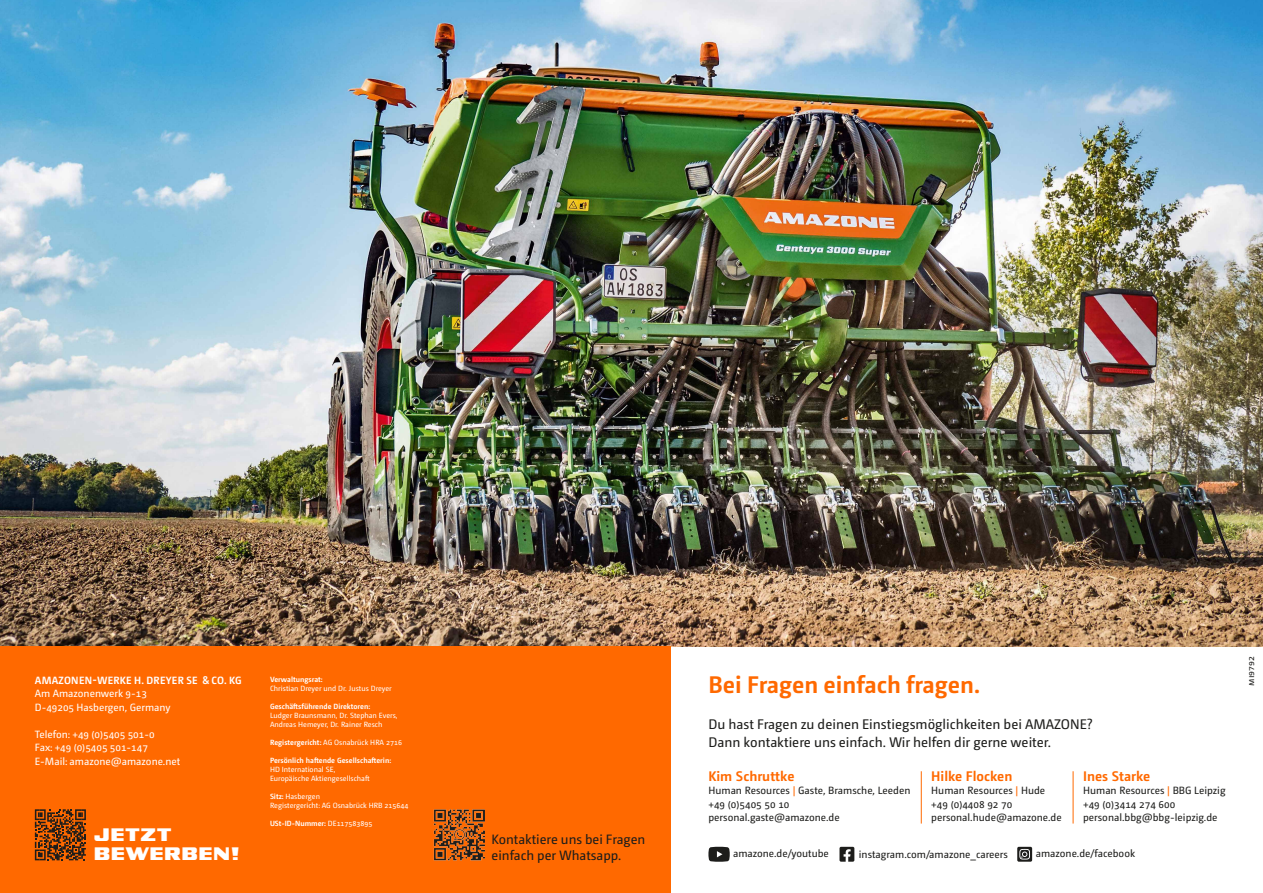
<style>
.page{position:relative;width:1263px;height:893px;background:#fff}
.page>*{position:absolute;margin:0;border:0;box-sizing:border-box;transform-origin:0 0}
.t1{font:700 24px "Camingo Dos Pro";color:#ff6900}
.t2{font:18px/19px "Amazone VI Bl Out";color:#fff}
.t3{font:13.8px/18px "Camingo Dos Pro";color:#1d1d1b}
.t4{font:700 13.8px "Camingo Dos Pro";color:#ff6900}
.t5{font:13.5px/16.5px "Camingo Dos Pro";color:#1d1d1b}
.t6{font:10.5px/13.5px "Camingo Dos Pro";color:#1d1d1b}
.t7{font:10.5px/13.5px "Camingo Dos Pro";color:#fff}
.t8{font:700 10.5px "Camingo Dos Pro";letter-spacing:.025em;color:#fff}
.t9{font:9px "Camingo Dos Pro";color:#1d1d1b}
.t10{font:7.5px/9px "Camingo Dos Pro";color:#fff}
.t11{font:700 7.5px "Camingo Dos Pro";color:#fff}
.s1{font-weight:700}
.s2{font-weight:400}
.s3{color:#ff6900}
</style>
<div class="page">
<img style="left:0;top:0;width:1263px;height:646px">
<div style="left:0;top:646px;width:670px;height:247px;background:#ff6900"></div>
<svg style="left:35px;top:809px;width:51px;height:51px"></svg>
<hr style="left:921px;top:771px;width:1px;height:52px;background:#ff6900">
<hr style="left:1073px;top:771px;width:1px;height:52px;background:#ff6900">
<svg style="left:708px;top:847px;width:22px;height:15px"></svg>
<svg style="left:1017px;top:847px;width:15px;height:15px"></svg>
<svg style="left:839px;top:847px;width:15px;height:15px"></svg>
<img style="left:434px;top:810px;width:51px;height:50px">
<p class="t8" style="left:35px;top:673px;width:208px">AMAZONEN-WERKE H. DREYER SE &amp; CO. KG</p>
<p class="t7" style="left:35px;top:687px;width:137px">Am Amazonenwerk 9-13<br>D-49205 Hasbergen, Germany</p>
<p class="t7" style="left:35px;top:727px;width:147px">Telefon: +49 (0)5405 501-0<br>Fax: +49 (0)5405 501-147<br>E-Mail: amazone@amazone.net</p>
<h2 class="t2" style="left:93px;top:826px;width:148px">JETZT<br>BEWERBEN!</h2>
<p class="t11" style="left:270px;top:675px;width:54px">Verwaltungsrat:</p>
<p class="t10" style="left:270px;top:684px;width:123px">Christian Dreyer und Dr. Justus Dreyer</p>
<p class="t11" style="left:270px;top:702px;width:101px">Geschäftsführende Direktoren:</p>
<p class="t10" style="left:270px;top:711px;width:129px">Ludger Braunsmann, Dr. Stephan Evers,<br>Andreas Hemeyer, Dr. Rainer Resch</p>
<p class="t10" style="left:270px;top:738px;width:133px"><span class="s1">Registergericht:</span> AG Osnabrück HRA 2716</p>
<p class="t11" style="left:270px;top:756px;width:122px">Persönlich haftende Gesellschafterin:</p>
<p class="t10" style="left:270px;top:765px;width:101px">HD International SE,<br>Europäische Aktiengesellschaft</p>
<p class="t10" style="left:270px;top:792px;width:140px"><span class="s1">Sitz:</span> Hasbergen<br>Registergericht: AG Osnabrück HRB 215644</p>
<p class="t11" style="left:270px;top:819px;width:104px">USt-ID-Nummer: <span class="s2">DE117583895</span></p>
<p class="t5" style="left:492px;top:831px;width:155px">Kontaktiere uns bei Fragen einfach per Whatsapp.</p>
<h1 class="t1" style="left:708px;top:670px;width:273px">Bei Fragen einfach fragen.</h1>
<h3 class="t3" style="left:708px;top:715px;width:386px">Du hast Fragen zu deinen Einstiegsmöglichkeiten bei AMAZONE?<br>Dann kontaktiere uns einfach. Wir helfen dir gerne weiter.</h3>
<h3 class="t4" style="left:708px;top:768px;width:88px">Kim Schruttke</h3>
<p class="t6" style="left:708px;top:784px;width:204px">Human Resources <span class="s3">|</span> Gaste, Bramsche, Leeden +49 (0)5405 50 10 personal.gaste@amazone.de</p>
<h3 class="t4" style="left:931px;top:768px;width:83px">Hilke Flocken</h3>
<p class="t6" style="left:931px;top:784px;width:132px">Human Resources <span class="s3">|</span> Hude +49 (0)4408 92 70 personal.hude@amazone.de</p>
<h3 class="t4" style="left:1083px;top:768px;width:69px">Ines Starke</h3>
<p class="t6" style="left:1083px;top:784px;width:144px">Human Resources <span class="s3">|</span> BBG Leipzig +49 (0)3414 274 600 personal.bbg@bbg-leipzig.de</p>
<p class="t6" style="left:733px;top:847px;width:97px">amazone.de/youtube</p>
<p class="t6" style="left:859px;top:847px;width:150px">instagram.com/amazone_careers</p>
<p class="t6" style="left:1036px;top:847px;width:101px">amazone.de/facebook</p>
<p class="t9" style="left:1246px;top:686px;width:31px;rotate:-90deg">MI9792</p>
</div>
